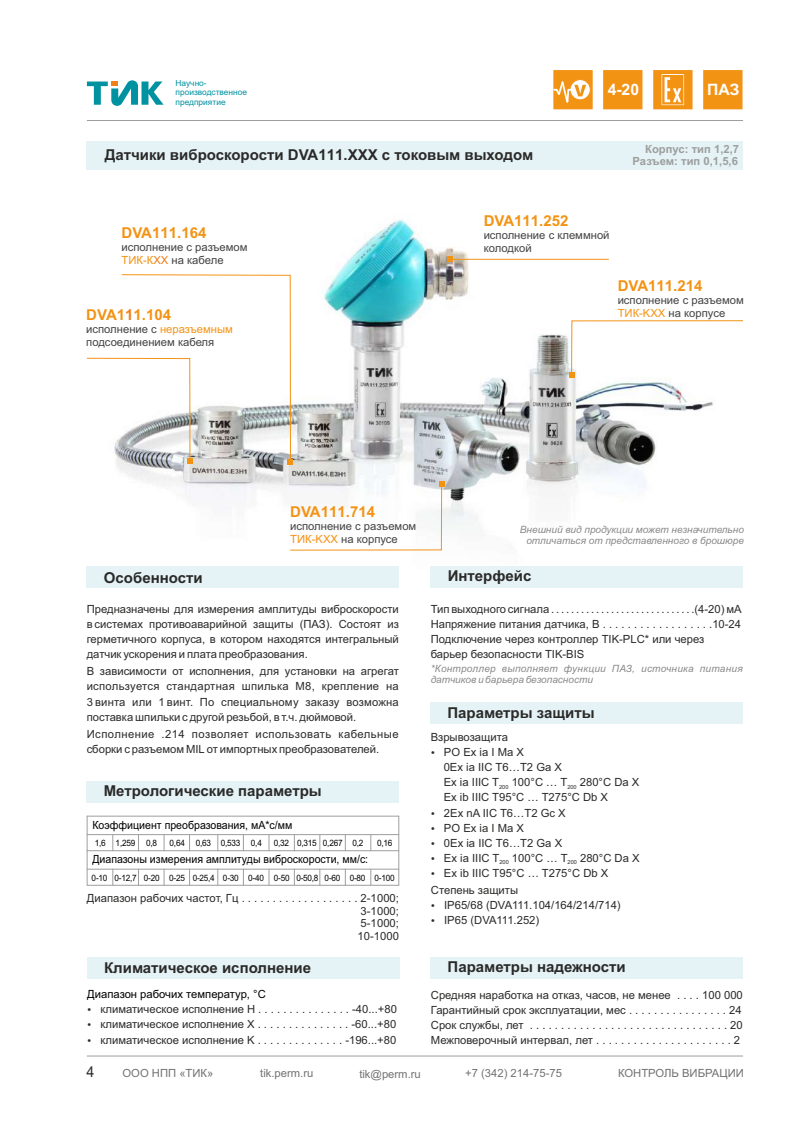
<style>
.page{position:relative;width:798px;height:1134px;background:#fff}
.page>*{position:absolute;margin:0;border:0;box-sizing:border-box;transform-origin:0 0}
.t1{font:700 15.75px "Arial";color:#fefefe}
.t2{font:700 15px "Arial";color:#2b2a29}
.t3{font:700 15px "Arial";color:#f39314}
.t4{font:15px "Arial";color:#2b2a29;scale:.95 1}
.t5{font:11.25px/15.1px "Arial";color:#2b2a29}
.t6{font:11.25px/12.6px "Arial";color:#434242}
.t7{font:11.25px "Arial";color:#000;scale:.94 1}
.t8{font:11.25px "Arial";color:#727271}
.t9{font:700 11.25px/12.6px "Arial";color:#9d9e9e;text-align:right}
.t10{font:11.25px "Arial";color:#000}
.t11{font:italic 10px/11.1px "Arial";color:#898989}
.t12{font:8.75px "Arial";letter-spacing:-.03em;color:#000;scale:.94 1}
.t13{font:8.38px/9.4px "Arial";color:#0092a1}
.t14{font:5.62px "Arial";color:#2b2a29}
.s1{color:#f39314}
.s2{color:#ef7f1a}
.s3{color:#f79315}
</style>
<div class="page">
<img style="left:104px;top:219px;width:626px;height:369px">
<div style="left:87px;top:142px;width:655px;height:28px;background:#e5f3f6"></div>
<div style="left:87px;top:781px;width:311px;height:21px;background:#e5f3f6"></div>
<div style="left:553px;top:70px;width:39px;height:39px;background:#f39314"></div>
<div style="left:569px;top:79px;width:21px;height:21px;background:#fefefe;border:1px solid #f49319;border-radius:50%"></div>
<svg style="left:553px;top:80px;width:33px;height:24px"></svg>
<div style="left:603px;top:70px;width:39px;height:39px;background:#f39314"></div>
<div style="left:653px;top:70px;width:39px;height:39px;background:#f39314"></div>
<svg style="left:661px;top:74px;width:22px;height:31px"></svg>
<div style="left:703px;top:70px;width:39px;height:39px;background:#f39314"></div>
<svg style="left:86px;top:274px;width:207px;height:191px"></svg>
<hr style="left:450px;top:259px;width:158px;height:1px;background:#f39314">
<svg style="left:568px;top:320px;width:175px;height:57px"></svg>
<svg style="left:447px;top:257px;width:6px;height:5px"></svg>
<div style="left:87px;top:567px;width:311px;height:21px;background:#e5f3f6"></div>
<div style="left:431px;top:567px;width:311px;height:21px;background:#e5f3f6"></div>
<div style="left:87px;top:957px;width:312px;height:21px;background:#e5f3f6"></div>
<div style="left:431px;top:957px;width:311px;height:21px;background:#e5f3f6"></div>
<hr style="left:87px;top:1055px;width:655px;height:1px;background:#9d9e9e">
<hr style="left:87px;top:120px;width:655px;height:1px;background:#9d9e9e">
<svg style="left:87px;top:80px;width:76px;height:26px"></svg>
<div style="left:430px;top:702px;width:312px;height:21px;background:#e5f3f6"></div>
<hr style="left:87px;top:816px;width:311px;height:1px;background:#9d9e9e">
<hr style="left:87px;top:816px;width:1px;height:35px;background:#9d9e9e">
<hr style="left:87px;top:850px;width:311px;height:1px;background:#9d9e9e">
<hr style="left:87px;top:834px;width:311px;height:1px;background:#9d9e9e">
<svg style="left:164px;top:835px;width:1px;height:15px"></svg>
<svg style="left:138px;top:835px;width:1px;height:15px"></svg>
<svg style="left:112px;top:835px;width:1px;height:15px"></svg>
<svg style="left:217px;top:835px;width:1px;height:15px"></svg>
<svg style="left:294px;top:835px;width:1px;height:15px"></svg>
<svg style="left:189px;top:835px;width:1px;height:15px"></svg>
<svg style="left:243px;top:835px;width:1px;height:15px"></svg>
<svg style="left:319px;top:835px;width:1px;height:15px"></svg>
<svg style="left:345px;top:835px;width:1px;height:15px"></svg>
<svg style="left:370px;top:835px;width:1px;height:15px"></svg>
<hr style="left:87px;top:851px;width:1px;height:34px;background:#9d9e9e">
<hr style="left:87px;top:885px;width:311px;height:1px;background:#9d9e9e">
<hr style="left:87px;top:869px;width:311px;height:1px;background:#9d9e9e">
<svg style="left:164px;top:869px;width:1px;height:16px"></svg>
<svg style="left:138px;top:870px;width:1px;height:15px"></svg>
<svg style="left:112px;top:870px;width:1px;height:15px"></svg>
<svg style="left:217px;top:870px;width:1px;height:15px"></svg>
<svg style="left:269px;top:869px;width:1px;height:16px"></svg>
<svg style="left:189px;top:870px;width:1px;height:15px"></svg>
<svg style="left:243px;top:870px;width:1px;height:15px"></svg>
<svg style="left:294px;top:870px;width:1px;height:15px"></svg>
<svg style="left:319px;top:869px;width:1px;height:16px"></svg>
<svg style="left:370px;top:870px;width:1px;height:15px"></svg>
<hr style="left:398px;top:816px;width:1px;height:69px;background:#9d9e9e">
<svg style="left:269px;top:835px;width:1px;height:16px"></svg>
<svg style="left:345px;top:870px;width:1px;height:15px"></svg>
<svg style="left:289px;top:480px;width:155px;height:71px"></svg>
<p class="t13" style="left:175px;top:79px;width:73px">Научно&shy;производственное предприятие</p>
<h2 class="t2" style="left:105px;top:149px;width:430px">Датчики виброскорости DVA111.XXX с токовым выходом</h2>
<h1 class="t1" style="left:607px;top:84px;width:33px">4-20</h1>
<h1 class="t1" style="left:707px;top:84px;width:34px">ПАЗ</h1>
<p class="t9" style="left:632px;top:144px;width:108px">Корпус: тип 1,2,7<br>Разъем: тип 0,1,5,6</p>
<h2 class="t3" style="left:121px;top:227px;width:86px">DVA111.164</h2>
<p class="t6" style="left:121px;top:242px;width:127px">исполнение с разъемом<br><span class="s1">ТИК-К</span><span class="s2">XX</span> на кабеле</p>
<h2 class="t3" style="left:483px;top:215px;width:86px">DVA111.252</h2>
<p class="t6" style="left:483px;top:230px;width:127px">исполнение с клеммной колодкой</p>
<h2 class="t3" style="left:617px;top:280px;width:86px">DVA111.214</h2>
<p class="t6" style="left:617px;top:295px;width:127px">исполнение с разъемом</p>
<h2 class="t3" style="left:86px;top:309px;width:86px">DVA1<span class="s2">1</span>1.104</h2>
<p class="t6" style="left:617px;top:307px;width:109px"><span class="s3">ТИК-KXX</span> на корпусе</p>
<p class="t6" style="left:86px;top:324px;width:148px">исполнение с <span class="s1">неразъемным </span>подсоединением кабеля</p>
<h2 class="t3" style="left:290px;top:506px;width:86px">DVA111.714</h2>
<p class="t6" style="left:290px;top:521px;width:127px">исполнение с разъемом<br><span class="s3">ТИК-KXX</span> на корпусе</p>
<h2 class="t2" style="left:104px;top:572px;width:100px">Особенности</h2>
<p class="t5" style="left:87px;top:602px;width:313px;text-align:justify">Предназначены для измерения амплитуды виброскорости в системах противоаварийной защиты (ПАЗ). Состоят из герметичного корпуса, в котором находятся интегральный датчик ускорения и плата преобразования.</p>
<p class="t5" style="left:87px;top:665px;width:313px;text-align:justify">В зависимости от исполнения, для установки на агрегат используется стандартная шпилька М8, крепление на 3 винта или 1 винт. По специальному заказу возможна поставка шпильки с другой резьбой, в т.ч. дюймовой.</p>
<p class="t5" style="left:87px;top:728px;width:313px">Исполнение .214 позволяет использовать кабельные сборки с разъемом MIL от импортных преобразователей.</p>
<h2 class="t2" style="left:104px;top:785px;width:219px">Метрологические параметры</h2>
<p class="t7" style="left:92px;top:821px;width:214px">Коэффициент преобразования, мА*с/мм</p>
<p class="t12" style="left:323px;top:840px;width:45px">0,267 0,2</p>
<p class="t12" style="left:377px;top:839px;width:18px">0,16</p>
<p class="t12" style="left:95px;top:840px;width:68px">1,6 1,259 0,8</p>
<p class="t12" style="left:169px;top:839px;width:100px">0,64 0,63 0,533 0,4</p>
<p class="t12" style="left:273px;top:840px;width:47px">0,32 0,315</p>
<p class="t7" style="left:92px;top:855px;width:295px">Диапазоны измерения амплитуды виброскорости, мм/с:</p>
<p class="t12" style="left:92px;top:874px;width:74px">0-10 0-12,7 0-20</p>
<p class="t12" style="left:193px;top:874px;width:185px">0-25,4 0-30 0-40 0-50 0-50,8 0-60 0-80</p>
<p class="t12" style="left:169px;top:874px;width:18px">0-25</p>
<p class="t12" style="left:374px;top:874px;width:23px">0-100</p>
<p class="t5" style="left:357px;top:893px;width:43px;line-height:12.6px;text-align:justify;text-indent:-270px">Диапазон рабочих частот, Гц . . . . . . . . . . . . . . . . . . . 2-1000; 3-1000; 5-1000; 10-1000</p>
<h2 class="t2" style="left:104px;top:962px;width:208px">Климатическое исполнение</h2>
<p class="t10" style="left:87px;top:990px;width:180px">Диапазон рабочих температур, °С</p>
<p class="t5" style="left:100px;top:1003px;width:298px;text-align:justify">климатическое исполнение H . . . . . . . . . . . . . . . -40...+80 климатическое исполнение Х . . . . . . . . . . . . . . . -60...+80 климатическое исполнение K . . . . . . . . . . . . . . -196...+80</p>
<p class="t11" style="left:519px;top:525px;width:225px;text-align:right">Внешний вид продукции может незначительно отличаться от представленного в брошюре</p>
<h2 class="t2" style="left:447px;top:570px;width:85px">Интерфейс</h2>
<p class="t5" style="left:430px;top:603px;width:312px">Тип выходного сигнала . . . . . . . . . . . . . . . . . . . . . . . . . . . . .(4-20) мА Напряжение питания датчика, В . . . . . . . . . . . . . . . . . .10-24<br>Подключение через контроллер TIK-PLC* или через барьер безопасности TIK-BIS</p>
<p class="t11" style="left:430px;top:664px;width:313px">*Контроллер выполняет функции ПАЗ, источника питания датчиков и барьера безопасности</p>
<h2 class="t2" style="left:447px;top:707px;width:148px">Параметры защиты</h2>
<p class="t5" style="left:443px;top:731px;width:197px;text-indent:-13px">Взрывозащита<br>РO Ex ia I Ma X<br>0Ex iа IIC Т6…T2 Ga Х<br>Ex ia IIIC T 100°C … T 280°C Da X</p>
<p class="t14" style="left:499px;top:784px;width:11px">200</p>
<p class="t14" style="left:567px;top:784px;width:11px">200</p>
<p class="t5" style="left:443px;top:791px;width:197px">Ex ib IIIC T95°C … T275°C Db X<br>2Ex nA IIC T6…T2 Gc X<br>РO Ex ia I Ma X<br>0Ex iа IIC Т6…T2 Ga Х<br>Ex ia IIIC T 100°C … T 280°C Da X</p>
<p class="t14" style="left:499px;top:860px;width:11px">200</p>
<p class="t14" style="left:567px;top:860px;width:11px">200</p>
<p class="t5" style="left:431px;top:865px;width:179px;line-height:17.4px;text-indent:13px">Ex ib IIIC T95°C … T275°C Db X<br>Степень защиты</p>
<p class="t5" style="left:444px;top:899px;width:178px">IP65/68 (DVA111.104/164/214/714)<br>IP65 (DVA111.252)</p>
<h2 class="t2" style="left:447px;top:961px;width:179px">Параметры надежности</h2>
<p class="t5" style="left:430px;top:988px;width:313px;text-align:justify">Средняя наработка на отказ, часов, не менее . . . . 100 000<br>Гарантийный срок эксплуатации, мес . . . . . . . . . . . . . . . . 24<br>Срок службы, лет . . . . . . . . . . . . . . . . . . . . . . . . . . . . . . . . 20<br>Межповерочный интервал, лет . . . . . . . . . . . . . . . . . . . . . . 2</p>
<h2 class="t4" style="left:86px;top:1066px;width:10px">4</h2>
<p class="t8" style="left:122px;top:1069px;width:92px">ООО НПП «ТИК»</p>
<p class="t8" style="left:260px;top:1069px;width:55px">tik.perm.ru</p>
<p class="t8" style="left:359px;top:1069px;width:63px">tik@perm.ru</p>
<p class="t8" style="left:465px;top:1069px;width:98px">+7 (342) 214-75-75</p>
<p class="t8" style="left:618px;top:1069px;width:127px">КОНТРОЛЬ ВИБРАЦИИ</p>
</div>
